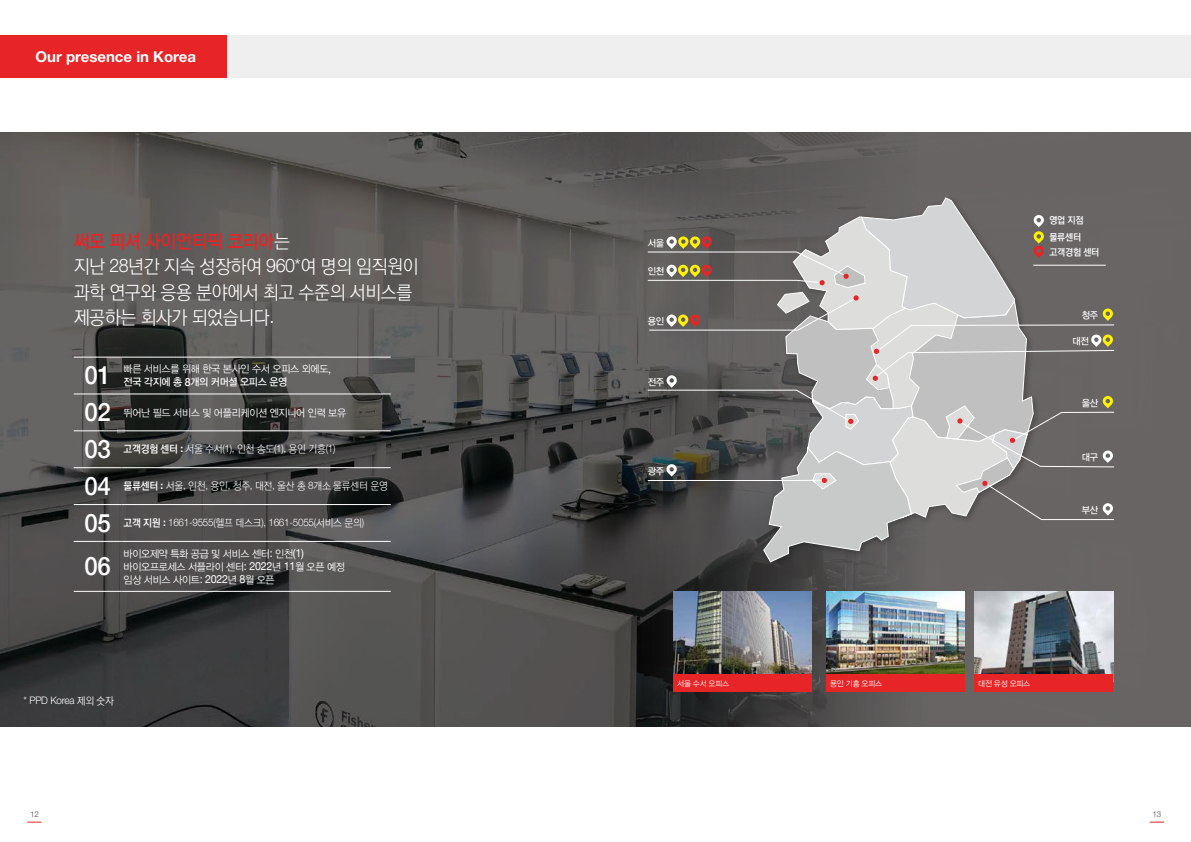
<style>
.page{position:relative;width:1191px;height:842px;background:#fff}
.page>*{position:absolute;margin:0;border:0;box-sizing:border-box;transform-origin:0 0}
.t1{font:500 25.3px "Helvetica Neue";letter-spacing:-.025em;color:#fff;scale:.95 1}
.t2{font:18.7px/25.2px "YGO520";letter-spacing:-.025em;color:#fff;scale:.95 1}
.t3{font:18.7px "YGO540";letter-spacing:-.025em;color:#e72426;scale:.95 1}
.t4{font:700 15px "Helvetica Neue LT Std";color:#fff}
.t5{font:10.4px/13px "YDIYGO320";letter-spacing:-.025em;color:#fff;scale:.95 1}
.t6{font:10.4px "YGO520";letter-spacing:-.025em;color:#fff;scale:.95 1}
.t7{font:300 10.4px "Helvetica Neue LTW1 G";letter-spacing:-.025em;color:#fff;scale:.95 1}
.t8{font:10.4px "YDIYGO330";letter-spacing:-.025em;color:#fff;scale:.95 1}
.t9{font:9.5px "YDIYGO330";letter-spacing:-.025em;color:#fff;scale:.95 1}
.t10{font:9.5px/16.5px "YGO540";letter-spacing:-.025em;color:#fff;scale:.95 1}
.t11{font:8px "YDIYGO320";letter-spacing:-.025em;color:#fff;scale:.95 1}
.t12{font:300 8px "Helvetica Neue LTW1 G";color:#4c4948}
.s1{font-family:"YGO520";color:#fff}
.s2{font-family:"Helvetica Neue LTW1 G";font-weight:300}
.s3{font-family:"Helvetica Neue";font-size:11.2px}
.s4{font-family:"Helvetica Neue";font-weight:500;font-size:11.2px}
.s5{font-family:"YGO540"}
.s6{font-family:"Helvetica Neue LT Std";font-weight:700}
.s7{font-family:"YGO540";font-weight:400}
.s8{font-family:"YGO520";font-weight:400}
</style>
<div class="page">
<div style="left:109px;top:36px;width:1082px;height:42px;background:#efefef"></div>
<img style="left:0;top:132px;width:1191px;height:594px">
<hr style="left:74px;top:357px;width:48px;height:1px;background:#fff">
<hr style="left:122px;top:357px;width:269px;height:1px;background:#fff">
<hr style="left:74px;top:394px;width:48px;height:1px;background:#fff">
<hr style="left:122px;top:394px;width:269px;height:1px;background:#fff">
<hr style="left:74px;top:431px;width:48px;height:1px;background:#fff">
<hr style="left:122px;top:431px;width:269px;height:1px;background:#fff">
<hr style="left:74px;top:467px;width:48px;height:1px;background:#fff">
<hr style="left:122px;top:467px;width:269px;height:1px;background:#fff">
<hr style="left:74px;top:504px;width:48px;height:1px;background:#fff">
<hr style="left:122px;top:504px;width:269px;height:1px;background:#fff">
<hr style="left:74px;top:541px;width:48px;height:1px;background:#fff">
<hr style="left:122px;top:541px;width:269px;height:1px;background:#fff">
<hr style="left:74px;top:591px;width:48px;height:1px;background:#fff">
<hr style="left:122px;top:591px;width:269px;height:1px;background:#fff">
<div style="left:0;top:36px;width:227px;height:42px;background:#e72426"></div>
<div style="left:760px;top:194px;width:281px;height:376px;background:#000;opacity:.25"></div>
<img style="left:673px;top:592px;width:139px;height:83px">
<div style="left:673px;top:675px;width:139px;height:17px;background:#e72426"></div>
<img style="left:974px;top:592px;width:139px;height:83px">
<div style="left:974px;top:675px;width:139px;height:17px;background:#e72426"></div>
<img style="left:826px;top:592px;width:139px;height:83px">
<div style="left:826px;top:675px;width:139px;height:17px;background:#e72426"></div>
<svg style="left:647px;top:197px;width:467px;height:366px;background:#8b8a89"></svg>
<svg style="left:1149px;top:822px;width:15px;height:1px"></svg>
<svg style="left:27px;top:822px;width:15px;height:1px"></svg>
<h3 class="t4" style="left:35px;top:47px;width:162px">Our presence in Korea</h3>
<h2 class="t3" style="left:74px;top:232px;width:229px">써모 피셔 사이언티픽 코리아<span class="s1">는</span></h2>
<h2 class="t2" style="left:74px;top:255px;width:365px">지난 <span class="s2">28</span>년간 지속 성장하여 <span class="s2">960*</span>여 명의 임직원이 과학 연구와 응용 분야에서 최고 수준의 서비스를 제공하는 회사가 되었습니다<span class="s2">.</span></h2>
<h1 class="t1" style="left:85px;top:355px;width:29px">01</h1>
<p class="t5" style="left:123px;top:363px;width:220px">빠른 서비스를 위해 한국 본사인 수서 오피스 외에도<span class="s3">,</span></p>
<p class="t8" style="left:123px;top:376px;width:174px">전국 각지에 총 <span class="s4">8</span>개의 커머셜 오피스 운영</p>
<h1 class="t1" style="left:85px;top:392px;width:29px">02</h1>
<p class="t5" style="left:123px;top:406px;width:236px">뛰어난 필드 서비스 및 어플리케이션 엔지니어 인력 보유</p>
<h1 class="t1" style="left:85px;top:429px;width:29px">03</h1>
<p class="t6" style="left:123px;top:444px;width:225px"><span class="s5">고객경험 센터</span> <span class="s6">:</span> 서울 수서<span class="s2">(1),</span> 인천 송도<span class="s2">(1),</span> 용인 기흥<span class="s2">(1)</span></p>
<h1 class="t1" style="left:85px;top:466px;width:29px">04</h1>
<p class="t6" style="left:123px;top:481px;width:280px"><span class="s5">물류센터</span> <span class="s6">:</span> 서울<span class="s2">,</span> 인천<span class="s2">,</span> 용인<span class="s2">,</span> 청주<span class="s2">,</span> 대전<span class="s2">,</span> 울산 총 <span class="s2">8</span>개소 물류센터 운영</p>
<h1 class="t1" style="left:85px;top:502px;width:29px">05</h1>
<p class="t7" style="left:123px;top:516px;width:255px"><span class="s7">고객 지원</span> <span class="s6">:</span> 1661-9555(<span class="s8">헬프 데스크</span>), 1661-5055(<span class="s8">서비스 문의</span>)</p>
<h1 class="t1" style="left:85px;top:546px;width:29px">06</h1>
<p class="t5" style="left:123px;top:547px;width:235px">바이오제약 특화 공급 및 서비스 센터<span class="s3">:</span> 인천<span class="s3">(1) </span>바이오프로세스 서플라이 센터<span class="s3">: 2022</span>년 <span class="s3">11</span>월 오픈 예정 임상 서비스 사이트<span class="s3">: 2022</span>년 <span class="s3">8</span>월 오픈</p>
<p class="t7" style="left:24px;top:694px;width:97px">* PPD Korea <span class="s8">제외 숫자</span></p>
<p class="t9" style="left:648px;top:238px;width:19px">서울</p>
<p class="t9" style="left:648px;top:266px;width:19px">인천</p>
<p class="t9" style="left:648px;top:316px;width:19px">용인</p>
<p class="t9" style="left:648px;top:377px;width:19px">전주</p>
<p class="t9" style="left:648px;top:466px;width:19px">광주</p>
<p class="t10" style="left:1049px;top:213px;width:38px">영업 지점 물류센터</p>
<p class="t10" style="left:1049px;top:245px;width:54px">고객경험 센터</p>
<p class="t9" style="left:1081px;top:310px;width:19px">청주</p>
<p class="t9" style="left:1072px;top:336px;width:19px">대전</p>
<p class="t9" style="left:1081px;top:398px;width:19px">울산</p>
<p class="t9" style="left:1081px;top:452px;width:19px">대구</p>
<p class="t9" style="left:1081px;top:505px;width:19px">부산</p>
<p class="t11" style="left:677px;top:679px;width:56px">서울 수서 오피스</p>
<p class="t11" style="left:830px;top:679px;width:56px">용인 기흥 오피스</p>
<p class="t11" style="left:978px;top:679px;width:56px">대전 유성 오피스</p>
<p class="t12" style="left:30px;top:810px;width:10px">12</p>
<p class="t12" style="left:1152px;top:810px;width:10px">13</p>
</div>
